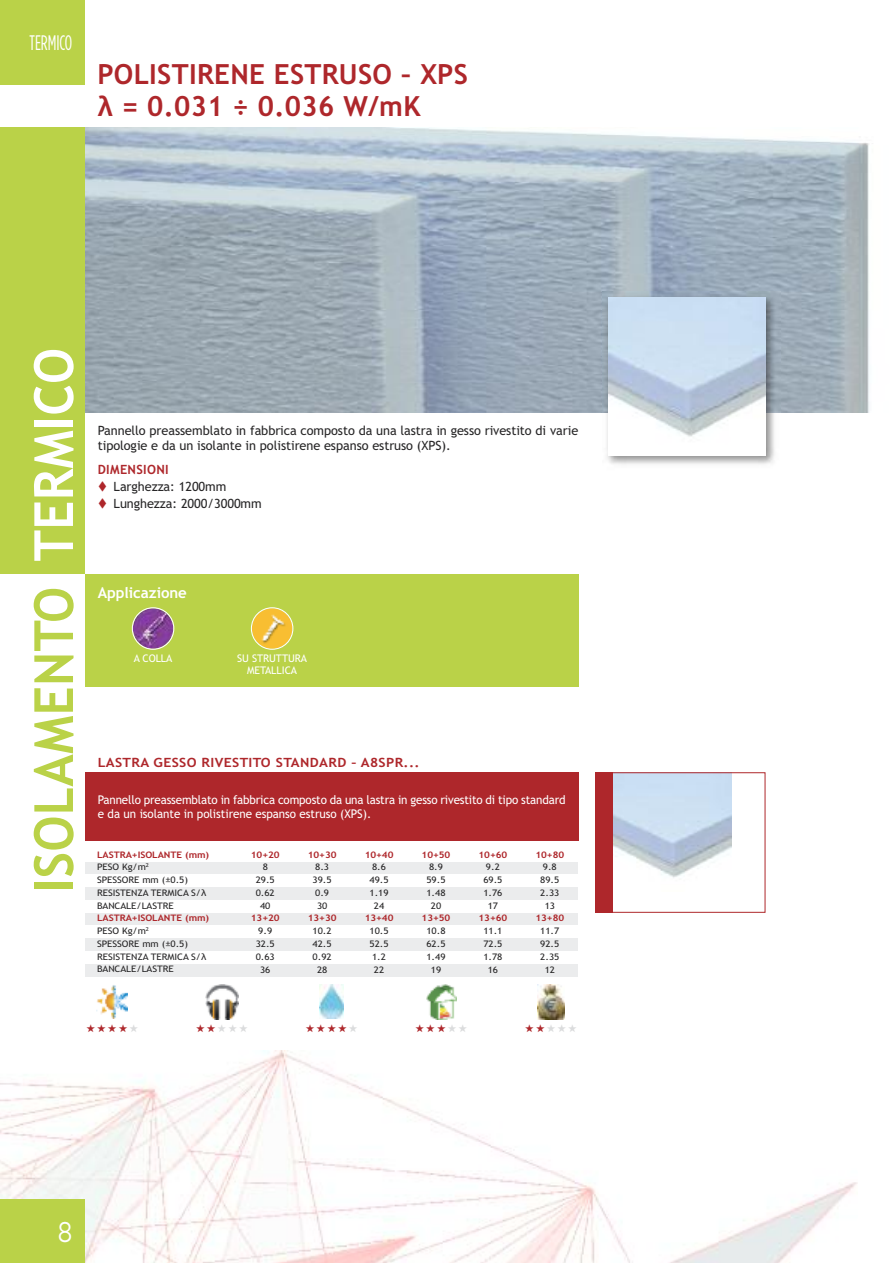
<style>
.page{position:relative;width:893px;height:1263px;background:#fff}
.page>*{position:absolute;margin:0;border:0;box-sizing:border-box;transform-origin:0 0}
.t1{font:700 54px "Trebuchet MS";letter-spacing:.005em;color:#bad248;scale:.95 1}
.t2{font:700 54px "Trebuchet MS";letter-spacing:.005em;color:#fff;scale:.95 1}
.t3{font:28.5px "Gotham";color:#fff;scale:.81 1}
.t4{font:700 27.75px/31.5px "Trebuchet MS";letter-spacing:.01em;color:#ae272b}
.t5{font:21px "Gotham Condensed";letter-spacing:-.005em;color:#fff;scale:.86 1}
.t6{font:700 15px "Trebuchet MS";letter-spacing:-.005em;color:#fff}
.t7{font:12.75px/15.5px "Trebuchet MS";letter-spacing:-.005em;color:#272627}
.t8{font:700 12.75px "Trebuchet MS";letter-spacing:.025em;color:#ae272b;scale:1.1 1}
.t9{font:700 12.75px "Trebuchet MS";letter-spacing:.025em;color:#ae272b}
.t10{font:12px/14.2px "Trebuchet MS";letter-spacing:-.01em;color:#fff}
.t11{font:10.5px/12px "Trebuchet MS";letter-spacing:-.005em;color:#fff;text-align:center}
.t12{font:9px "Trebuchet MS";letter-spacing:-.005em;color:#272627;scale:1.1 1}
.t13{font:700 9px "Trebuchet MS";letter-spacing:-.005em;color:#ae272b;scale:1.1 1}
.s1{color:#ae272b}
</style>
<div class="page">
<img style="left:612px;top:774px;width:119px;height:117px">
<div style="left:595px;top:772px;width:170px;height:141px;border:1px solid #ae272b"></div>
<img style="left:0;top:1050px;width:857px;height:213px">
<div style="left:85px;top:862px;width:152px;height:12px;background:#ebeced"></div>
<div style="left:237px;top:862px;width:57px;height:12px;background:#ebeced"></div>
<div style="left:294px;top:862px;width:57px;height:12px;background:#ebeced"></div>
<div style="left:351px;top:862px;width:57px;height:12px;background:#ebeced"></div>
<div style="left:408px;top:862px;width:56px;height:12px;background:#ebeced"></div>
<div style="left:464px;top:862px;width:57px;height:12px;background:#ebeced"></div>
<div style="left:521px;top:862px;width:57px;height:12px;background:#ebeced"></div>
<div style="left:85px;top:887px;width:152px;height:13px;background:#ebeced"></div>
<div style="left:237px;top:887px;width:57px;height:13px;background:#ebeced"></div>
<div style="left:294px;top:887px;width:57px;height:13px;background:#ebeced"></div>
<div style="left:351px;top:887px;width:57px;height:13px;background:#ebeced"></div>
<div style="left:408px;top:887px;width:56px;height:13px;background:#ebeced"></div>
<div style="left:464px;top:887px;width:57px;height:13px;background:#ebeced"></div>
<div style="left:521px;top:887px;width:57px;height:13px;background:#ebeced"></div>
<div style="left:85px;top:913px;width:152px;height:12px;background:#ebeced"></div>
<div style="left:237px;top:913px;width:57px;height:12px;background:#ebeced"></div>
<div style="left:294px;top:913px;width:57px;height:12px;background:#ebeced"></div>
<div style="left:351px;top:913px;width:57px;height:12px;background:#ebeced"></div>
<div style="left:408px;top:913px;width:56px;height:12px;background:#ebeced"></div>
<div style="left:464px;top:913px;width:57px;height:12px;background:#ebeced"></div>
<div style="left:521px;top:913px;width:57px;height:12px;background:#ebeced"></div>
<div style="left:85px;top:938px;width:152px;height:13px;background:#ebeced"></div>
<div style="left:237px;top:938px;width:57px;height:13px;background:#ebeced"></div>
<div style="left:294px;top:938px;width:57px;height:13px;background:#ebeced"></div>
<div style="left:351px;top:938px;width:57px;height:13px;background:#ebeced"></div>
<div style="left:408px;top:938px;width:56px;height:13px;background:#ebeced"></div>
<div style="left:464px;top:938px;width:57px;height:13px;background:#ebeced"></div>
<div style="left:521px;top:938px;width:57px;height:13px;background:#ebeced"></div>
<div style="left:85px;top:964px;width:152px;height:12px;background:#ebeced"></div>
<div style="left:237px;top:964px;width:57px;height:12px;background:#ebeced"></div>
<div style="left:294px;top:964px;width:57px;height:12px;background:#ebeced"></div>
<div style="left:351px;top:964px;width:57px;height:12px;background:#ebeced"></div>
<div style="left:408px;top:964px;width:56px;height:12px;background:#ebeced"></div>
<div style="left:464px;top:964px;width:57px;height:12px;background:#ebeced"></div>
<div style="left:521px;top:964px;width:57px;height:12px;background:#ebeced"></div>
<div style="left:0;top:128px;width:85px;height:446px;background:#bad248"></div>
<div style="left:0;top:0;width:85px;height:85px;background:#bad248"></div>
<img style="left:85px;top:128px;width:784px;height:284px">
<img style="left:602px;top:292px;width:178px;height:173px">
<img style="left:608px;top:298px;width:157px;height:157px">
<div style="left:85px;top:574px;width:493px;height:113px;background:#bad248"></div>
<svg style="left:132px;top:607px;width:42px;height:43px"></svg>
<svg style="left:251px;top:607px;width:42px;height:43px"></svg>
<div style="left:0;top:1199px;width:85px;height:64px;background:#bad248"></div>
<div style="left:85px;top:772px;width:493px;height:68px;background:#ae272b"></div>
<img style="left:96px;top:985px;width:32px;height:34px">
<img style="left:205px;top:985px;width:34px;height:34px">
<svg style="left:319px;top:985px;width:25px;height:32px"></svg>
<img style="left:320px;top:985px;width:23px;height:34px">
<img style="left:426px;top:985px;width:30px;height:34px">
<svg style="left:537px;top:985px;width:28px;height:34px"></svg>
<img style="left:538px;top:985px;width:26px;height:34px">
<div style="left:595px;top:772px;width:17px;height:141px;background:#ae272b"></div>
<h3 class="t5" style="left:30px;top:31px;width:51px">TERMICO</h3>
<h3 class="t4" style="left:97px;top:59px;width:372px">POLISTIRENE ESTRUSO – XPS λ = 0.031 ÷ 0.036 W/mK</h3>
<h1 class="t2" style="left:23px;top:561px;width:226px;rotate:-90deg">TERMICO</h1>
<h1 class="t1" style="left:23px;top:893px;width:323px;rotate:-90deg">ISOLAMENTO</h1>
<h3 class="t7" style="left:98px;top:422px;width:482px">Pannello preassemblato in fabbrica composto da una lastra in gesso rivestito di varie tipologie e da un isolante in polistirene espanso estruso (XPS).</h3>
<h3 class="t9" style="left:98px;top:462px;width:72px">DIMENSIONI</h3>
<h3 class="t7" style="left:98px;top:479px;width:130px"><span class="s1">▼</span> Larghezza: 1200mm</h3>
<h3 class="t7" style="left:98px;top:495px;width:165px"><span class="s1">▼</span> Lunghezza: 2000/3000mm</h3>
<h3 class="t6" style="left:98px;top:584px;width:91px">Applicazione</h3>
<p class="t11" style="left:134px;top:652px;width:40px">A COLLA</p>
<p class="t11" style="left:237px;top:652px;width:71px">SU STRUTTURA<br>METALLICA</p>
<h3 class="t8" style="left:98px;top:755px;width:294px">LASTRA GESSO RIVESTITO STANDARD – A8SPR...</h3>
<h3 class="t10" style="left:98px;top:792px;width:469px">Pannello preassemblato in fabbrica composto da una lastra in gesso rivestito di tipo standard e da un isolante in polistirene espanso estruso (XPS).</h3>
<p class="t13" style="left:97px;top:849px;width:103px">LASTRA+ISOLANTE (mm)</p>
<p class="t13" style="left:251px;top:849px;width:28px">10+20</p>
<p class="t13" style="left:308px;top:849px;width:28px">10+30</p>
<p class="t13" style="left:365px;top:849px;width:28px">10+40</p>
<p class="t13" style="left:422px;top:849px;width:28px">10+50</p>
<p class="t13" style="left:478px;top:849px;width:28px">10+60</p>
<p class="t13" style="left:535px;top:849px;width:28px">10+80</p>
<p class="t12" style="left:97px;top:862px;width:49px">PESO Kg/m<sup>2</sup></p>
<p class="t12" style="left:263px;top:862px;width:6px">8</p>
<p class="t12" style="left:315px;top:862px;width:14px">8.3</p>
<p class="t12" style="left:372px;top:862px;width:14px">8.6</p>
<p class="t12" style="left:429px;top:862px;width:14px">8.9</p>
<p class="t12" style="left:486px;top:862px;width:14px">9.2</p>
<p class="t12" style="left:543px;top:862px;width:14px">9.8</p>
<p class="t12" style="left:97px;top:875px;width:84px">SPESSORE mm (±0.5)</p>
<p class="t12" style="left:256px;top:875px;width:19px">29.5</p>
<p class="t12" style="left:313px;top:875px;width:19px">39.5</p>
<p class="t12" style="left:370px;top:875px;width:19px">49.5</p>
<p class="t12" style="left:426px;top:875px;width:19px">59.5</p>
<p class="t12" style="left:483px;top:875px;width:19px">69.5</p>
<p class="t12" style="left:540px;top:875px;width:19px">89.5</p>
<p class="t12" style="left:97px;top:887px;width:101px">RESISTENZA TERMICA S/λ</p>
<p class="t12" style="left:256px;top:887px;width:19px">0.62</p>
<p class="t12" style="left:315px;top:887px;width:14px">0.9</p>
<p class="t12" style="left:370px;top:887px;width:19px">1.19</p>
<p class="t12" style="left:426px;top:887px;width:19px">1.48</p>
<p class="t12" style="left:483px;top:887px;width:19px">1.76</p>
<p class="t12" style="left:540px;top:887px;width:19px">2.33</p>
<p class="t12" style="left:97px;top:900px;width:71px">BANCALE/LASTRE</p>
<p class="t12" style="left:260px;top:900px;width:11px">40</p>
<p class="t12" style="left:317px;top:900px;width:11px">30</p>
<p class="t12" style="left:374px;top:900px;width:11px">24</p>
<p class="t12" style="left:431px;top:900px;width:11px">20</p>
<p class="t12" style="left:488px;top:900px;width:11px">17</p>
<p class="t12" style="left:545px;top:900px;width:11px">13</p>
<p class="t13" style="left:97px;top:913px;width:103px">LASTRA+ISOLANTE (mm)</p>
<p class="t13" style="left:251px;top:913px;width:28px">13+20</p>
<p class="t13" style="left:308px;top:913px;width:28px">13+30</p>
<p class="t13" style="left:365px;top:913px;width:28px">13+40</p>
<p class="t13" style="left:422px;top:913px;width:28px">13+50</p>
<p class="t13" style="left:478px;top:913px;width:28px">13+60</p>
<p class="t13" style="left:535px;top:913px;width:28px">13+80</p>
<p class="t12" style="left:97px;top:926px;width:49px">PESO Kg/m<sup>2</sup></p>
<p class="t12" style="left:258px;top:926px;width:14px">9.9</p>
<p class="t12" style="left:313px;top:926px;width:19px">10.2</p>
<p class="t12" style="left:370px;top:926px;width:19px">10.5</p>
<p class="t12" style="left:426px;top:926px;width:19px">10.8</p>
<p class="t12" style="left:483px;top:926px;width:19px">11.1</p>
<p class="t12" style="left:540px;top:926px;width:19px">11.7</p>
<p class="t12" style="left:97px;top:938px;width:84px">SPESSORE mm (±0.5)</p>
<p class="t12" style="left:256px;top:938px;width:19px">32.5</p>
<p class="t12" style="left:313px;top:938px;width:19px">42.5</p>
<p class="t12" style="left:370px;top:938px;width:19px">52.5</p>
<p class="t12" style="left:426px;top:938px;width:19px">62.5</p>
<p class="t12" style="left:483px;top:938px;width:19px">72.5</p>
<p class="t12" style="left:540px;top:938px;width:19px">92.5</p>
<p class="t12" style="left:97px;top:951px;width:101px">RESISTENZA TERMICA S/λ</p>
<p class="t12" style="left:256px;top:951px;width:19px">0.63</p>
<p class="t12" style="left:313px;top:951px;width:19px">0.92</p>
<p class="t12" style="left:372px;top:951px;width:14px">1.2</p>
<p class="t12" style="left:426px;top:951px;width:19px">1.49</p>
<p class="t12" style="left:483px;top:951px;width:19px">1.78</p>
<p class="t12" style="left:540px;top:951px;width:19px">2.35</p>
<p class="t12" style="left:97px;top:964px;width:71px">BANCALE/LASTRE</p>
<p class="t12" style="left:260px;top:964px;width:11px">36</p>
<p class="t12" style="left:317px;top:964px;width:11px">28</p>
<p class="t12" style="left:374px;top:964px;width:11px">22</p>
<p class="t12" style="left:431px;top:964px;width:11px">19</p>
<p class="t12" style="left:488px;top:964px;width:11px">16</p>
<p class="t12" style="left:545px;top:964px;width:11px">12</p>
<h2 class="t3" style="left:58px;top:1216px;width:19px">8</h2>
</div>
